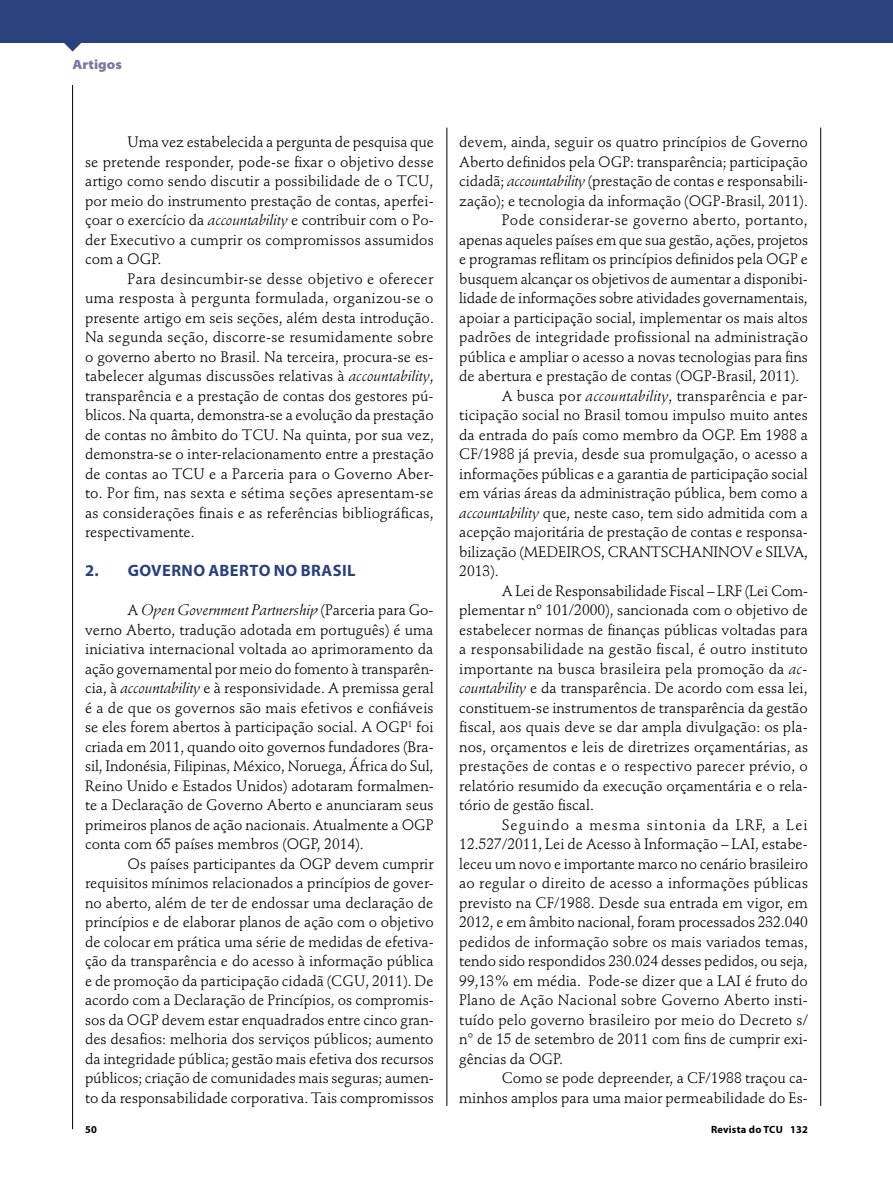
<style>
.page{position:relative;width:893px;height:1191px;background:#fff}
.page>*{position:absolute;margin:0;border:0;box-sizing:border-box;transform-origin:0 0}
.t1{font:700 16.5px "Myriad Pro";letter-spacing:.025em;color:#29417c}
.t2{font:15px/19.5px "Stempel Schneidler Std";color:#000;text-align:justify}
.t3{font:15px "Stempel Schneidler Std";letter-spacing:.02em;color:#000}
.t4{font:15px "Stempel Schneidler Std";letter-spacing:.025em;color:#000}
.t5{font:15px "Stempel Schneidler Std";letter-spacing:.07em;color:#000}
.t6{font:900 semi-expanded 13.5px "Myriad Pro";color:#7878a1}
.t7{font:700 10.5px "Myriad Pro";letter-spacing:.02em;color:#000}
.s1{font-style:italic}
</style>
<div class="page">
<svg style="left:64px;top:43px;width:17px;height:9px"></svg>
<div style="left:0;top:0;width:893px;height:43px;background:#29417c"></div>
<hr style="left:72px;top:85px;width:1px;height:1044px;background:#000">
<hr style="left:446px;top:128px;width:1px;height:978px;background:#000">
<hr style="left:820px;top:128px;width:1px;height:978px;background:#000">
<p class="t6" style="left:73px;top:57px;width:51px">Artigos</p>
<p class="t2" style="left:85px;top:132px;width:350px;text-indent:43px">Uma vez estabelecida a pergunta de pesquisa que se pretende responder, pode-se fixar o objetivo desse artigo como sendo discutir a possibilidade de o TCU, por meio do instrumento prestação de contas, aperfei&shy;çoar o exercício da <span class="s1">accountability</span> e contribuir com o Po&shy;der Executivo a cumprir os compromissos assumidos com a OGP.</p>
<p class="t2" style="left:85px;top:269px;width:350px;text-indent:43px">Para desincumbir-se desse objetivo e oferecer uma resposta à pergunta formulada, organizou-se o presente artigo em seis seções, além desta introdução.<br>Na segunda seção, discorre-se resumidamente sobre o governo aberto no Brasil. Na terceira, procura-se es&shy;tabelecer algumas discussões relativas à <span class="s1">accountability</span>, transparência e a prestação de contas dos gestores pú&shy;blicos. Na quarta, demonstra-se a evolução da prestação de contas no âmbito do TCU. Na quinta, por sua vez, demonstra-se o inter-relacionamento entre a prestação de contas ao TCU e a Parceria para o Governo Aber&shy;to. Por fim, nas sexta e sétima seções apresentam-se as considerações finais e as referências bibliográficas, respectivamente.</p>
<p class="t1" style="left:85px;top:560px;width:272px">2. GOVERNO ABERTO NO BRASIL</p>
<p class="t2" style="left:85px;top:600px;width:350px;text-indent:43px">A <span class="s1">Open Government Partnership</span> (Parceria para Go&shy;verno Aberto, tradução adotada em português) é uma iniciativa internacional voltada ao aprimoramento da ação governamental por meio do fomento à transparên&shy;cia, à <span class="s1">accountability</span> e à responsividade. A premissa geral é a de que os governos são mais efetivos e confiáveis se eles forem abertos à participação social. A OGP<sup>1</sup> foi criada em 2011, quando oito governos fundadores (Bra&shy;sil, Indonésia, Filipinas, México, Noruega, África do Sul, Reino Unido e Estados Unidos) adotaram formalmen&shy;te a Declaração de Governo Aberto e anunciaram seus primeiros planos de ação nacionais. Atualmente a OGP conta com 65 países membros (OGP, 2014).</p>
<p class="t2" style="left:85px;top:854px;width:350px;text-indent:43px">Os países participantes da OGP devem cumprir requisitos mínimos relacionados a princípios de gover&shy;no aberto, além de ter de endossar uma declaração de princípios e de elaborar planos de ação com o objetivo de colocar em prática uma série de medidas de efetiva&shy;ção da transparência e do acesso à informação pública e de promoção da participação cidadã (CGU, 2011). De acordo com a Declaração de Princípios, os compromis&shy;sos da OGP devem estar enquadrados entre cinco gran&shy;des desafios: melhoria dos serviços públicos; aumento da integridade pública; gestão mais efetiva dos recursos públicos; criação de comunidades mais seguras; aumen&shy;to da responsabilidade corporativa. Tais compromissos</p>
<p class="t2" style="left:459px;top:132px;width:350px">devem, ainda, seguir os quatro princípios de Governo</p>
<p class="t2" style="left:459px;top:152px;width:350px">Aberto definidos pela OGP: transparência; participação</p>
<p class="t2" style="left:459px;top:171px;width:350px">cidadã; <span class="s1">accountability</span> (prestação de contas e responsabili-</p>
<p class="t2" style="left:459px;top:191px;width:350px">zação); e tecnologia da informação (OGP-Brasil, 2011).</p>
<p class="t4" style="left:502px;top:211px;width:307px">Pode considerar-se governo aberto, portanto,</p>
<p class="t2" style="left:459px;top:230px;width:350px">apenas aqueles países em que sua gestão, ações, projetos</p>
<p class="t2" style="left:459px;top:249px;width:350px">e programas reflitam os princípios definidos pela OGP e</p>
<p class="t2" style="left:459px;top:269px;width:350px">busquem alcançar os objetivos de aumentar a disponibi-</p>
<p class="t2" style="left:459px;top:288px;width:350px">lidade de informações sobre atividades governamentais,</p>
<p class="t2" style="left:459px;top:308px;width:350px">apoiar a participação social, implementar os mais altos</p>
<p class="t2" style="left:459px;top:327px;width:350px">padrões de integridade profissional na administração</p>
<p class="t2" style="left:459px;top:347px;width:350px">pública e ampliar o acesso a novas tecnologias para fins</p>
<p class="t2" style="left:459px;top:366px;width:342px">de abertura e prestação de contas (OGP-Brasil, 2011).</p>
<p class="t2" style="left:502px;top:386px;width:308px">A busca por <span class="s1">accountability</span>, transparência e par-</p>
<p class="t2" style="left:459px;top:405px;width:350px">ticipação social no Brasil tomou impulso muito antes</p>
<p class="t2" style="left:459px;top:425px;width:350px">da entrada do país como membro da OGP. Em 1988 a</p>
<p class="t2" style="left:459px;top:444px;width:350px">CF/1988 já previa, desde sua promulgação, o acesso a</p>
<p class="t2" style="left:459px;top:464px;width:350px">informações públicas e a garantia de participação social</p>
<p class="t2" style="left:459px;top:483px;width:350px">em várias áreas da administração pública, bem como a</p>
<p class="t2" style="left:459px;top:503px;width:350px"><span class="s1">accountability</span> que, neste caso, tem sido admitida com a</p>
<p class="t2" style="left:459px;top:522px;width:350px">acepção majoritária de prestação de contas e responsa-</p>
<p class="t2" style="left:459px;top:542px;width:350px">bilização (MEDEIROS, CRANTSCHANINOV e SILVA,</p>
<p class="t2" style="left:459px;top:561px;width:41px">2013).</p>
<p class="t2" style="left:502px;top:581px;width:308px">A Lei de Responsabilidade Fiscal – LRF (Lei Com-</p>
<p class="t2" style="left:459px;top:600px;width:350px">plementar nº 101/2000), sancionada com o objetivo de</p>
<p class="t2" style="left:459px;top:620px;width:350px">estabelecer normas de finanças públicas voltadas para</p>
<p class="t3" style="left:459px;top:640px;width:350px">a responsabilidade na gestão fiscal, é outro instituto</p>
<p class="t2" style="left:459px;top:659px;width:350px">importante na busca brasileira pela promoção da <span class="s1">ac-</span></p>
<p class="t2" style="left:459px;top:678px;width:350px"><span class="s1">countability</span> e da transparência. De acordo com essa lei,</p>
<p class="t2" style="left:459px;top:698px;width:350px">constituem-se instrumentos de transparência da gestão</p>
<p class="t2" style="left:459px;top:717px;width:350px">fiscal, aos quais deve se dar ampla divulgação: os pla-</p>
<p class="t2" style="left:459px;top:737px;width:350px">nos, orçamentos e leis de diretrizes orçamentárias, as</p>
<p class="t2" style="left:459px;top:756px;width:350px">prestações de contas e o respectivo parecer prévio, o</p>
<p class="t2" style="left:459px;top:776px;width:350px">relatório resumido da execução orçamentária e o rela-</p>
<p class="t2" style="left:459px;top:795px;width:136px">tório de gestão fiscal.</p>
<p class="t5" style="left:502px;top:816px;width:307px">Seguindo a mesma sintonia da LRF, a Lei</p>
<p class="t2" style="left:459px;top:834px;width:350px">12.527/2011, Lei de Acesso à Informação – LAI, estabe-</p>
<p class="t2" style="left:459px;top:854px;width:350px">leceu um novo e importante marco no cenário brasileiro</p>
<p class="t2" style="left:459px;top:873px;width:350px">ao regular o direito de acesso a informações públicas</p>
<p class="t2" style="left:459px;top:893px;width:350px">previsto na CF/1988. Desde sua entrada em vigor, em</p>
<p class="t2" style="left:459px;top:912px;width:350px">2012, e em âmbito nacional, foram processados 232.040</p>
<p class="t2" style="left:459px;top:932px;width:350px">pedidos de informação sobre os mais variados temas,</p>
<p class="t2" style="left:459px;top:951px;width:350px">tendo sido respondidos 230.024 desses pedidos, ou seja,</p>
<p class="t2" style="left:459px;top:971px;width:350px">99,13% em média. Pode-se dizer que a LAI é fruto do</p>
<p class="t2" style="left:459px;top:990px;width:350px">Plano de Ação Nacional sobre Governo Aberto insti-</p>
<p class="t2" style="left:459px;top:1010px;width:350px">tuído pelo governo brasileiro por meio do Decreto s/</p>
<p class="t2" style="left:459px;top:1029px;width:350px">n° de 15 de setembro de 2011 com fins de cumprir exi-</p>
<p class="t2" style="left:459px;top:1049px;width:105px">gências da OGP.</p>
<p class="t2" style="left:502px;top:1068px;width:308px">Como se pode depreender, a CF/1988 traçou ca-</p>
<p class="t2" style="left:459px;top:1088px;width:350px">minhos amplos para uma maior permeabilidade do Es-</p>
<p class="t7" style="left:85px;top:1122px;width:13px">50</p>
<p class="t7" style="left:711px;top:1122px;width:98px">Revista do TCU 132</p>
</div>
